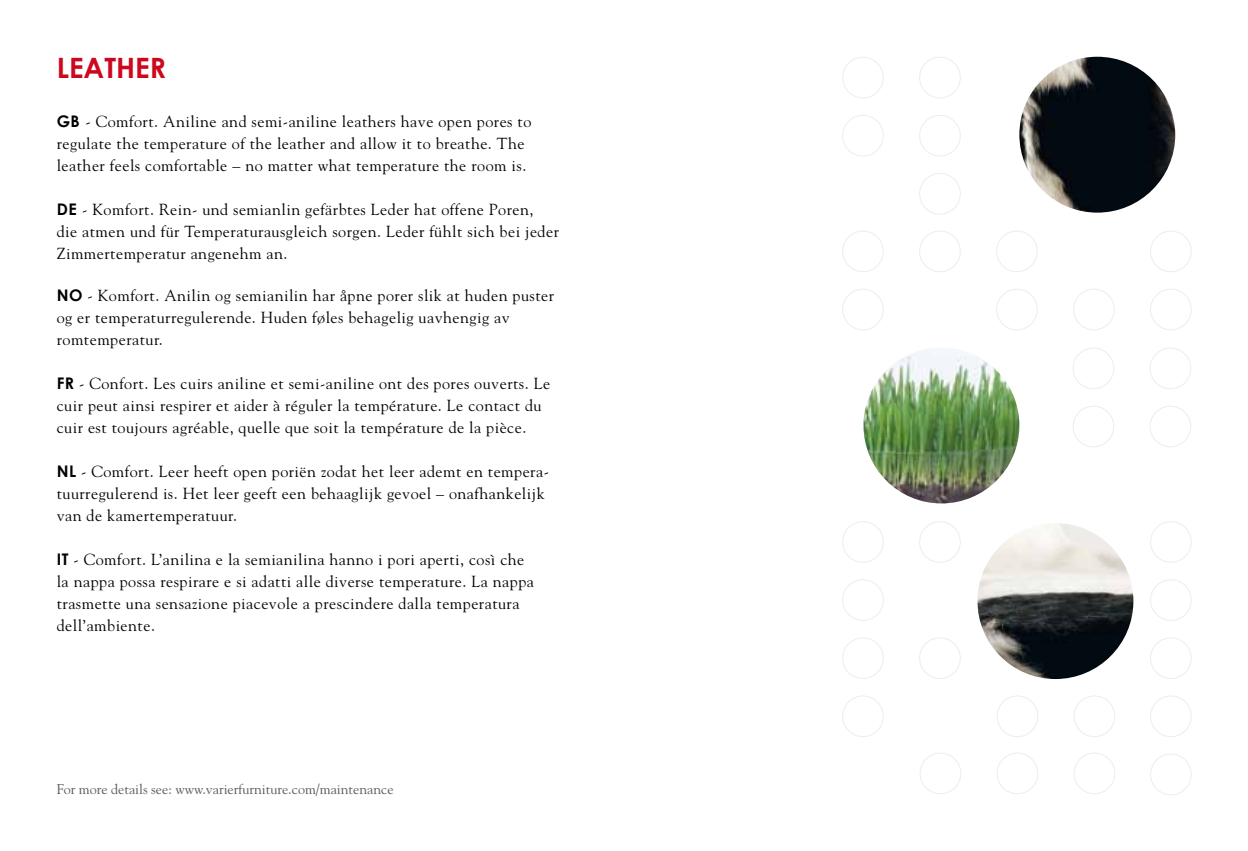
<style>
.page{position:relative;width:1248px;height:851px;background:#fff}
.page>*{position:absolute;margin:0;border:0;box-sizing:border-box;transform-origin:0 0}
.t1{font:700 28px "Century Gothic";color:#cd071e}
.t2{font:16px/22px "Goudy";letter-spacing:.03em;color:#000}
.t3{font:14px "Goudy";color:#58585a}
.s1{font-family:"Century Gothic";font-weight:700}
</style>
<div class="page">
<div style="left:842px;top:230px;width:41px;height:42px;border:1px solid #eceded;border-radius:50%"></div>
<div style="left:842px;top:288px;width:41px;height:42px;border:1px solid #eceded;border-radius:50%"></div>
<div style="left:1149px;top:521px;width:42px;height:41px;border:1px solid #eceded;border-radius:50%"></div>
<div style="left:1149px;top:579px;width:42px;height:41px;border:1px solid #eceded;border-radius:50%"></div>
<div style="left:842px;top:637px;width:41px;height:42px;border:1px solid #eceded;border-radius:50%"></div>
<div style="left:842px;top:695px;width:41px;height:42px;border:1px solid #eceded;border-radius:50%"></div>
<div style="left:919px;top:230px;width:41px;height:42px;border:1px solid #eceded;border-radius:50%"></div>
<div style="left:842px;top:521px;width:41px;height:41px;border:1px solid #eceded;border-radius:50%"></div>
<div style="left:842px;top:579px;width:41px;height:41px;border:1px solid #eceded;border-radius:50%"></div>
<div style="left:996px;top:230px;width:41px;height:42px;border:1px solid #eceded;border-radius:50%"></div>
<div style="left:996px;top:288px;width:41px;height:42px;border:1px solid #eceded;border-radius:50%"></div>
<div style="left:919px;top:521px;width:41px;height:41px;border:1px solid #eceded;border-radius:50%"></div>
<div style="left:1072px;top:288px;width:42px;height:42px;border:1px solid #eceded;border-radius:50%"></div>
<div style="left:1149px;top:230px;width:42px;height:42px;border:1px solid #eceded;border-radius:50%"></div>
<div style="left:1149px;top:288px;width:42px;height:42px;border:1px solid #eceded;border-radius:50%"></div>
<div style="left:1149px;top:637px;width:42px;height:42px;border:1px solid #eceded;border-radius:50%"></div>
<div style="left:1149px;top:695px;width:42px;height:42px;border:1px solid #eceded;border-radius:50%"></div>
<div style="left:1149px;top:753px;width:42px;height:42px;border:1px solid #eceded;border-radius:50%"></div>
<img style="left:1019px;top:57px;width:156px;height:155px;border-radius:78px">
<img style="left:863px;top:347px;width:156px;height:156px;border-radius:78px">
<img style="left:977px;top:523px;width:156px;height:156px;border-radius:78px">
<div style="left:842px;top:57px;width:41px;height:41px;border:1px solid #eceded;border-radius:50%"></div>
<div style="left:842px;top:115px;width:41px;height:41px;border:1px solid #eceded;border-radius:50%"></div>
<div style="left:919px;top:57px;width:41px;height:41px;border:1px solid #eceded;border-radius:50%"></div>
<div style="left:919px;top:115px;width:41px;height:41px;border:1px solid #eceded;border-radius:50%"></div>
<div style="left:1072px;top:347px;width:42px;height:42px;border:1px solid #eceded;border-radius:50%"></div>
<div style="left:1072px;top:405px;width:42px;height:42px;border:1px solid #eceded;border-radius:50%"></div>
<div style="left:1149px;top:347px;width:42px;height:42px;border:1px solid #eceded;border-radius:50%"></div>
<div style="left:1149px;top:405px;width:42px;height:42px;border:1px solid #eceded;border-radius:50%"></div>
<div style="left:919px;top:752px;width:42px;height:42px;border:1px solid #eceded;border-radius:50%"></div>
<div style="left:996px;top:752px;width:42px;height:42px;border:1px solid #eceded;border-radius:50%"></div>
<div style="left:1073px;top:752px;width:42px;height:42px;border:1px solid #eceded;border-radius:50%"></div>
<div style="left:919px;top:637px;width:41px;height:42px;border:1px solid #eceded;border-radius:50%"></div>
<div style="left:919px;top:173px;width:41px;height:41px;border:1px solid #eceded;border-radius:50%"></div>
<div style="left:996px;top:695px;width:42px;height:42px;border:1px solid #eceded;border-radius:50%"></div>
<div style="left:1073px;top:695px;width:42px;height:42px;border:1px solid #eceded;border-radius:50%"></div>
<h1 class="t1" style="left:57px;top:50px;width:111px">LEATH ER</h1>
<p class="t2" style="left:57px;top:110px;width:476px"><span class="s1">GB</span> - Comfort. Aniline and semi-aniline leathers have open pores to regulate the temperature of the leather and allow it to breathe. The leather feels comfortable – no matter what temperature the room is.</p>
<p class="t2" style="left:57px;top:198px;width:503px"><span class="s1">DE</span> - Komfort. Rein- und semianlin gefärbtes Leder hat offene Poren,<br>die atmen und für Temperaturausgleich sorgen. Leder fühlt sich bei jeder<br>Zimmertemperatur angenehm an.</p>
<p class="t2" style="left:57px;top:284px;width:499px"><span class="s1">NO</span> - Komfort. Anilin og semianilin har åpne porer slik at huden puster og er temperaturregulerende. Huden føles behagelig uavhengig av romtemperatur.</p>
<p class="t2" style="left:57px;top:372px;width:495px"><span class="s1">FR</span> - Confort. Les cuirs aniline et semi-aniline ont des pores ouverts. Le cuir peut ainsi respirer et aider à réguler la température. Le contact du cuir est toujours agréable, quelle que soit la température de la pièce.</p>
<p class="t2" style="left:57px;top:460px;width:494px"><span class="s1">NL</span> - Comfort. Leer heeft open poriën zodat het leer ademt en tempera&shy;tuurregulerend is. Het leer geeft een behaaglijk gevoel – onafhankelijk van de kamertemperatuur.</p>
<p class="t2" style="left:57px;top:548px;width:478px"><span class="s1">IT</span> - Comfort. L’anilina e la semianilina hanno i pori aperti, così che la nappa possa respirare e si adatti alle diverse temperature. La nappa trasmette una sensazione piacevole a prescindere dalla temperatura dell’ambiente.</p>
<p class="t3" style="left:57px;top:780px;width:338px">For more details see: www.varierfurniture.com/maintenance</p>
</div>
